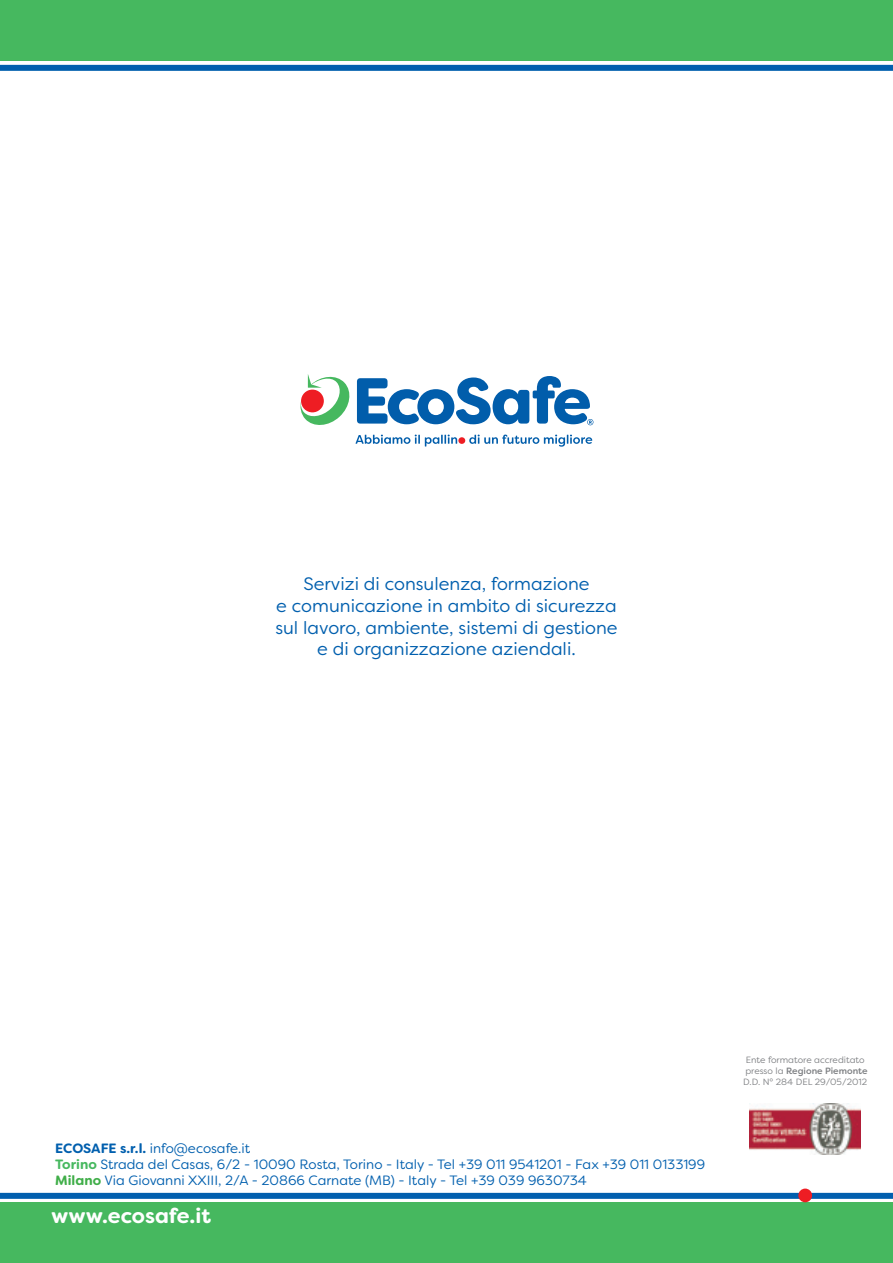
<style>
.page{position:relative;width:893px;height:1263px;background:#fff}
.page>*{position:absolute;margin:0;border:0;box-sizing:border-box;transform-origin:0 0}
.t1{font:700 21px "Filson Soft";color:#fff}
.t2{font:18px/21.6px "Filson Soft";color:#015fae;text-align:center}
.t3{font:13.5px/16.2px "Filson Soft";color:#015fae}
.t4{font:9.15px/10.9px "Filson Soft";color:#808285}
.s1{font-weight:700}
.s2{font-weight:700;color:#46b85f}
.s3{font-weight:700;color:#40ae49}
.s4{font-weight:500}
</style>
<div class="page">
<svg style="left:300px;top:374px;width:293px;height:52px"></svg>
<svg style="left:355px;top:435px;width:102px;height:11px"></svg>
<svg style="left:469px;top:435px;width:123px;height:12px"></svg>
<div style="left:458px;top:437px;width:7px;height:7px;background:#ee1d23;border-radius:50%"></div>
<div style="left:0;top:1203px;width:893px;height:60px;background:#46b85f"></div>
<div style="left:0;top:1193px;width:893px;height:6px;background:#015fae"></div>
<div style="left:798px;top:1188px;width:14px;height:14px;background:#ee1d23;border-radius:50%"></div>
<img style="left:750px;top:1103px;width:111px;height:52px">
<div style="left:0;top:0;width:893px;height:60px;background:#46b85f"></div>
<div style="left:0;top:65px;width:893px;height:6px;background:#015fae"></div>
<h2 class="t2" style="left:275px;top:573px;width:344px">Servizi di consulenza, formazione<br>e comunicazione in ambito di sicurezza sul lavoro, ambiente, sistemi di gestione e di organizzazione aziendali.</h2>
<p class="t3" style="left:55px;top:1140px;width:651px"><span class="s1">ECOSAFE s.r.l.</span> info@ecosafe.it<br><span class="s2">Torino</span> Strada del Casas, 6/2 - 10090 Rosta, Torino - Italy - Tel +39 011 9541201 - Fax +39 011 0133199<br><span class="s3">Milano</span> Via Giovanni XXIII, 2/A - 20866 Carnate (MB) - Italy - Tel +39 039 9630734</p>
<h1 class="t1" style="left:51px;top:1202px;width:161px">www.ecosafe.it</h1>
<p class="t4" style="left:743px;top:1054px;width:126px">Ente formatore accreditato presso la <span class="s4">Regione Piemonte<br></span>D.D. N° 284 DEL 29/05/2012</p>
</div>
